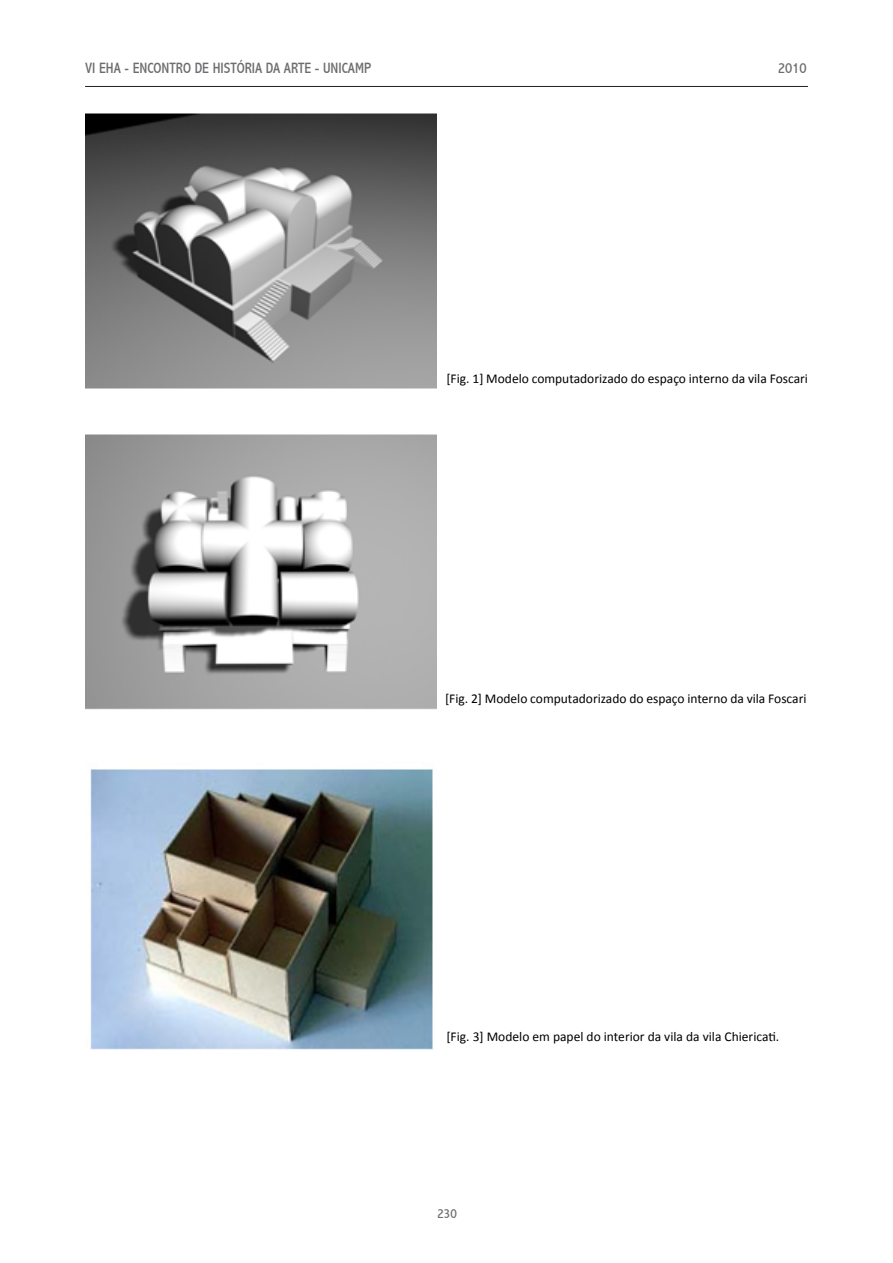
<style>
.page{position:relative;width:893px;height:1263px;background:#fff}
.page>*{position:absolute;margin:0;border:0;box-sizing:border-box;transform-origin:0 0}
.t1{font:condensed 15px "Abadi";color:#6c6d70}
.Footnote_text{font:13.5px "Calibri";color:#000}
.t2{font:condensed 13.5px "Abadi";color:#6c6d70}
</style>
<div class="page">
<hr style="left:85px;top:86px;width:723px;height:1px;background:#231f20">
<img style="left:85px;top:113px;width:351px;height:276px">
<img style="left:85px;top:434px;width:351px;height:276px">
<img style="left:90px;top:769px;width:344px;height:281px">
<p class="t1" style="left:85px;top:59px;width:288px">VI EHA - ENCONTRO DE HISTÓRIA DA ARTE - UNICAMP</p>
<p class="t1" style="left:778px;top:59px;width:30px">2010</p>
<p class="Footnote_text" style="left:446px;top:370px;width:363px">[Fig. 1] Modelo computadorizado do espaço interno da vila Foscari</p>
<p class="Footnote_text" style="left:445px;top:690px;width:363px">[Fig. 2] Modelo computadorizado do espaço interno da vila Foscari</p>
<p class="Footnote_text" style="left:446px;top:1028px;width:334px">[Fig. 3] Modelo em papel do interior da vila da vila Chiericati.</p>
<p class="t2" style="left:437px;top:1206px;width:21px">230</p>
</div>
